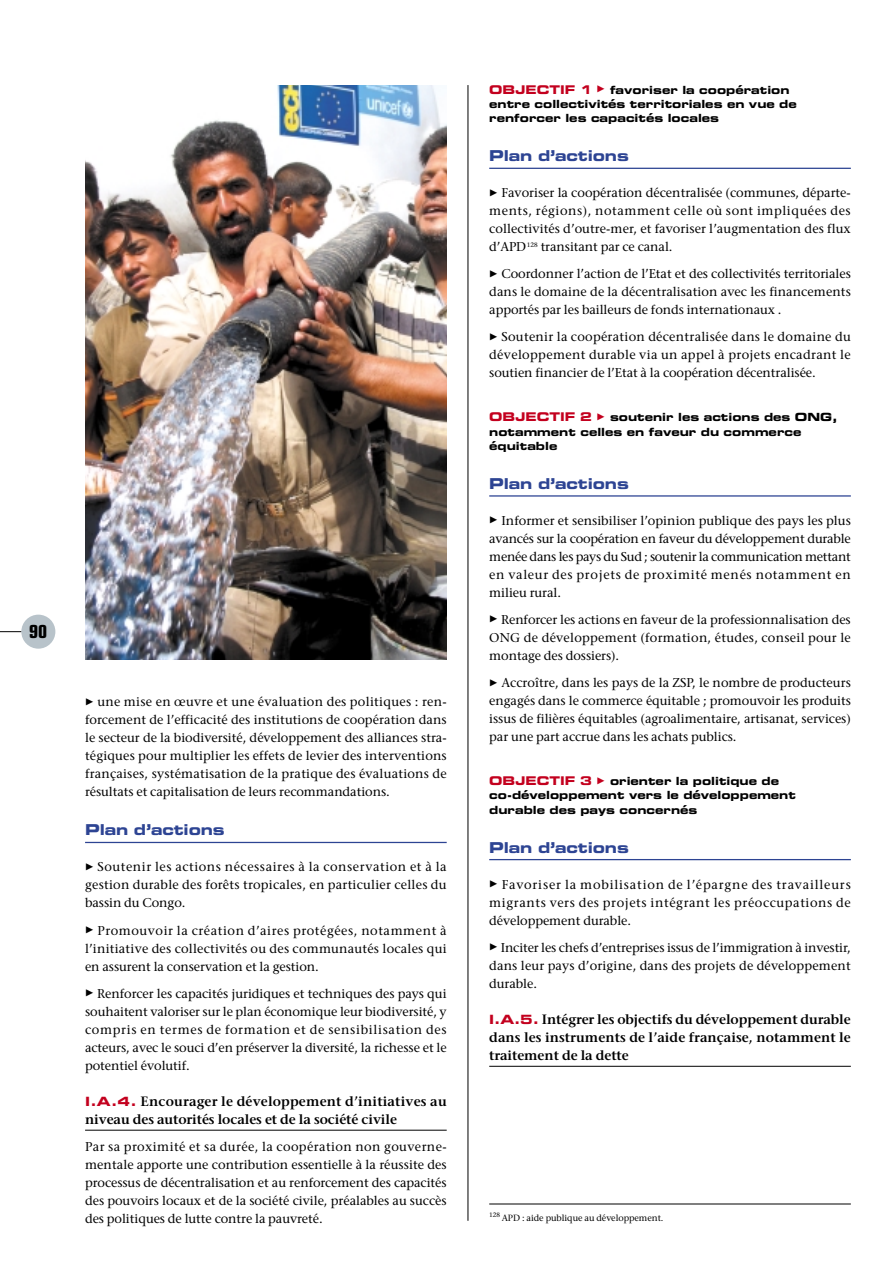
<style>
.page{position:relative;width:893px;height:1262px;background:#fff}
.page>*{position:absolute;margin:0;border:0;box-sizing:border-box;transform-origin:0 0}
.t1{font:700 condensed 18px "Eurostile";color:#000}
.t2{font:15px "Eurostile Bold Extended Two";letter-spacing:-.01em;color:#2d4493}
.t3{font:600 13.5px/18px "Stone Serif";letter-spacing:.005em;color:#000}
.t4{font:12.75px/18px "Stone Serif";letter-spacing:-.005em;color:#000;text-align:justify}
.t5{font:11.25px/14.2px "Eurostile Bold Extended Two";color:#000}
.t6{font:9px "Stone Serif";letter-spacing:-.005em;color:#000}
.t7{font:6.3px "Stone Serif";color:#000}
.s1{font-family:"European Pi Four";font-size:9px}
.s2{font-family:"Eurostile Bold Extended Two";font-weight:400;font-size:12.75px;color:#c3001e}
.s3{font-size:12px;color:#c3001e}
.s4{font-family:"European Pi Four";font-size:9px;color:#c3001e}
</style>
<div class="page">
<hr style="left:467px;top:85px;width:1px;height:1135px;background:#000">
<div style="left:21px;top:614px;width:34px;height:34px;background:#b8c3ca;border-radius:50%"></div>
<svg style="left:0;top:631px;width:21px;height:1px"></svg>
<hr style="left:85px;top:842px;width:361px;height:1px;background:#2d4493">
<hr style="left:85px;top:1129px;width:361px;height:1px;background:#000">
<hr style="left:489px;top:168px;width:361px;height:1px;background:#2d4493">
<hr style="left:489px;top:495px;width:361px;height:1px;background:#2d4493">
<hr style="left:489px;top:859px;width:361px;height:1px;background:#2d4493">
<hr style="left:489px;top:1066px;width:361px;height:1px;background:#000">
<hr style="left:489px;top:1203px;width:361px;height:1px;background:#000">
<img style="left:85px;top:85px;width:361px;height:574px">
<h1 class="t1" style="left:29px;top:625px;width:19px">90</h1>
<p class="t4" style="left:85px;top:694px;width:363px"><span class="s1">-</span> une mise en œuvre et une évaluation des politiques : ren&shy;forcement de l’efficacité des institutions de coopération dans le secteur de la biodiversité, développement des alliances stra&shy;tégiques pour multiplier les effets de levier des interventions françaises, systématisation de la pratique des évaluations de résultats et capitalisation de leurs recommandations.</p>
<p class="t2" style="left:85px;top:824px;width:141px">Plan d’actions</p>
<p class="t4" style="left:85px;top:859px;width:363px"><span class="s1">-</span> Soutenir les actions nécessaires à la conservation et à la gestion durable des forêts tropicales, en particulier celles du bassin du Congo.</p>
<p class="t4" style="left:85px;top:922px;width:363px"><span class="s1">-</span> Promouvoir la création d’aires protégées, notamment à l’initiative des collectivités ou des communautés locales qui en assurent la conservation et la gestion.</p>
<p class="t4" style="left:85px;top:985px;width:363px"><span class="s1">-</span> Renforcer les capacités juridiques et techniques des pays qui souhaitent valoriser sur le plan économique leur biodiversité, y compris en termes de formation et de sensibilisation des acteurs, avec le souci d’en préserver la diversité, la richesse et le potentiel évolutif.</p>
<p class="t3" style="left:85px;top:1093px;width:363px"><span class="s2">I.A.4.</span> Encourager le développement d’initiatives au niveau des autorités locales et de la société civile</p>
<p class="t4" style="left:85px;top:1138px;width:363px">Par sa proximité et sa durée, la coopération non gouverne&shy;mentale apporte une contribution essentielle à la réussite des processus de décentralisation et au renforcement des capacités des pouvoirs locaux et de la société civile, préalables au succès des politiques de lutte contre la pauvreté.</p>
<p class="t5" style="left:489px;top:84px;width:309px"><span class="s3">OBJECTIF 1</span> <span class="s4">-</span> favoriser la coopération entre collectivités territoriales en vue de renforcer les capacités locales</p>
<p class="t2" style="left:489px;top:151px;width:141px">Plan d’actions</p>
<p class="t4" style="left:489px;top:185px;width:363px"><span class="s1">-</span> Favoriser la coopération décentralisée (communes, départe&shy;ments, régions), notamment celle où sont impliquées des collectivités d’outre-mer, et favoriser l’augmentation des flux d’APD<sup>128</sup> transitant par ce canal.</p>
<p class="t4" style="left:489px;top:266px;width:363px"><span class="s1">-</span> Coordonner l’action de l’Etat et des collectivités territoriales dans le domaine de la décentralisation avec les financements apportés par les bailleurs de fonds internationaux .</p>
<p class="t4" style="left:489px;top:329px;width:363px"><span class="s1">-</span> Soutenir la coopération décentralisée dans le domaine du développement durable via un appel à projets encadrant le soutien financier de l’Etat à la coopération décentralisée.</p>
<p class="t5" style="left:489px;top:411px;width:350px"><span class="s3">OBJECTIF 2</span> <span class="s4">-</span> soutenir les actions des ONG, notamment celles en faveur du commerce équitable</p>
<p class="t2" style="left:489px;top:478px;width:141px">Plan d’actions</p>
<p class="t4" style="left:489px;top:513px;width:363px"><span class="s1">-</span> Informer et sensibiliser l’opinion publique des pays les plus avancés sur la coopération en faveur du développement durable menée dans les pays du Sud ; soutenir la communication mettant en valeur des projets de proximité menés notamment en milieu rural.</p>
<p class="t4" style="left:489px;top:612px;width:363px"><span class="s1">-</span> Renforcer les actions en faveur de la professionnalisation des ONG de développement (formation, études, conseil pour le montage des dossiers).</p>
<p class="t4" style="left:489px;top:675px;width:363px"><span class="s1">-</span> Accroître, dans les pays de la ZSP, le nombre de producteurs engagés dans le commerce équitable ; promouvoir les produits issus de filières équitables (agroalimentaire, artisanat, services) par une part accrue dans les achats publics.</p>
<p class="t5" style="left:489px;top:775px;width:308px"><span class="s3">OBJECTIF 3</span> <span class="s4">-</span> orienter la politique de co-développement vers le développement durable des pays concernés</p>
<p class="t2" style="left:489px;top:842px;width:141px">Plan d’actions</p>
<p class="t4" style="left:489px;top:876px;width:363px"><span class="s1">-</span> Favoriser la mobilisation de l’épargne des travailleurs migrants vers des projets intégrant les préoccupations de développement durable.</p>
<p class="t4" style="left:489px;top:939px;width:363px"><span class="s1">-</span> Inciter les chefs d’entreprises issus de l’immigration à investir, dans leur pays d’origine, dans des projets de développement durable.</p>
<p class="t3" style="left:489px;top:1011px;width:363px;text-align:justify"><span class="s2">I.A.5.</span> Intégrer les objectifs du développement durable dans les instruments de l’aide française, notamment le traitement de la dette</p>
<p class="t7" style="left:489px;top:1212px;width:12px">128</p>
<p class="t6" style="left:502px;top:1214px;width:163px">APD : aide publique au développement.</p>
</div>
